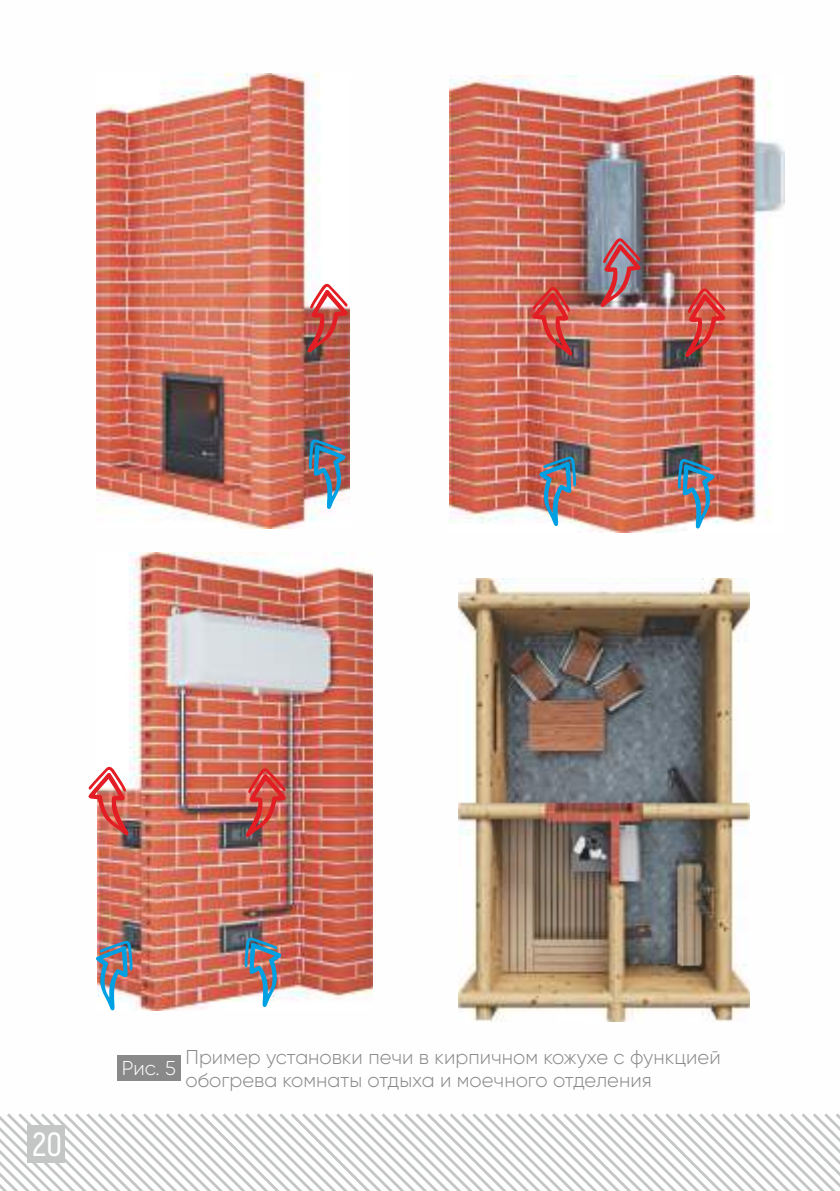
<style>
.page{position:relative;width:840px;height:1191px;background:#fff}
.page>*{position:absolute;margin:0;border:0;box-sizing:border-box;transform-origin:0 0}
.t1{font:600 33.6px "Akrobat";color:#fefefe}
.t2{font:300 20px/23px "Gilroy";color:#898989}
.t3{font:300 20px "Gilroy";color:#fefefe}
</style>
<div class="page">
<svg style="left:0;top:1113px;width:839px;height:78px"></svg>
<div style="left:117px;top:1055px;width:63px;height:25px;background:#898989"></div>
<img style="left:96px;top:73px;width:253px;height:456px">
<img style="left:449px;top:75px;width:334px;height:458px">
<img style="left:97px;top:553px;width:275px;height:457px">
<img style="left:458px;top:579px;width:291px;height:442px">
<img style="left:677px;top:458px;width:38px;height:71px">
<img style="left:538px;top:456px;width:38px;height:71px">
<img style="left:531px;top:286px;width:41px;height:71px">
<img style="left:684px;top:287px;width:42px;height:71px">
<svg style="left:599px;top:237px;width:42px;height:71px;background:#9f6f7b"></svg>
<img style="left:307px;top:283px;width:41px;height:71px">
<img style="left:308px;top:439px;width:38px;height:71px">
<img style="left:244px;top:937px;width:38px;height:71px">
<img style="left:245px;top:767px;width:41px;height:71px">
<img style="left:95px;top:940px;width:38px;height:71px">
<svg style="left:88px;top:766px;width:41px;height:70px"></svg>
<div style="left:27px;top:1125px;width:38px;height:37px;background:#c4c6c6"></div>
<h1 class="t1" style="left:33px;top:1125px;width:31px"><sup>1</sup> 20</h1>
<p class="t3" style="left:122px;top:1059px;width:55px">Рис. 5</p>
<p class="t2" style="left:185px;top:1046px;width:536px">Пример установки печи в кирпичном кожухе с функцией обогрева комнаты отдыха и моечного отделения</p>
</div>
